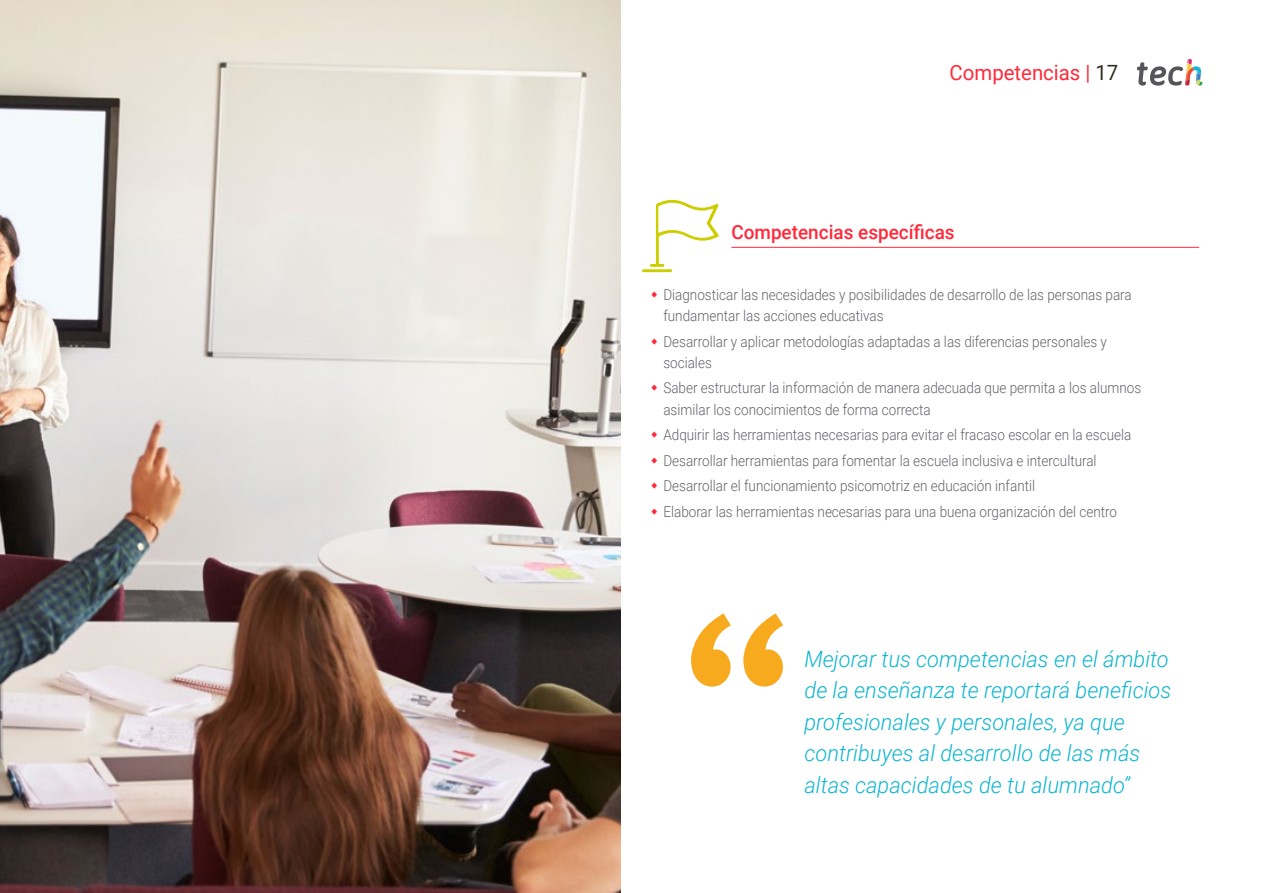
<style>
.page{position:relative;width:1263px;height:893px;background:#fff}
.page>*{position:absolute;margin:0;border:0;box-sizing:border-box;transform-origin:0 0}
.t1{font:italic 300 22.5px/31.5px "Roboto";color:#0fb6cf}
.t2{font:21px "Roboto";color:#ff293a}
.t3{font:500 19.5px "Roboto";color:#ff293a}
.t4{font:300 15px/21.3px "Roboto";color:#61646a;scale:.9 1}
.s1{color:#312e20}
</style>
<div class="page">
<img style="left:0;top:0;width:621px;height:893px">
<hr style="left:731px;top:247px;width:468px;height:1px;background:#ff293a">
<hr style="left:642px;top:269px;width:30px;height:3px;background:#cdce00">
<svg style="left:650px;top:200px;width:69px;height:67px"></svg>
<svg style="left:1137px;top:59px;width:65px;height:27px"></svg>
<svg style="left:691px;top:613px;width:92px;height:74px"></svg>
<h2 class="t2" style="left:950px;top:57px;width:170px">Competencias | <span class="s1">17</span></h2>
<h3 class="t3" style="left:731px;top:218px;width:225px">Competencias específicas</h3>
<p class="t4" style="left:663px;top:283px;width:522px">Diagnosticar las necesidades y posibilidades de desarrollo de las personas para fundamentar las acciones educativas</p>
<p class="t4" style="left:663px;top:330px;width:494px">Desarrollar y aplicar metodologías adaptadas a las diferencias personales y sociales</p>
<p class="t4" style="left:663px;top:377px;width:532px">Saber estructurar la información de manera adecuada que permita a los alumnos asimilar los conocimientos de forma correcta</p>
<p class="t4" style="left:663px;top:422px;width:521px;line-height:25.5px">Adquirir las herramientas necesarias para evitar el fracaso escolar en la escuela Desarrollar herramientas para fomentar la escuela inclusiva e intercultural Desarrollar el funcionamiento psicomotriz en educación infantil<br>Elaborar las herramientas necesarias para una buena organización del centro</p>
<h1 class="t1" style="left:804px;top:642px;width:368px">Mejorar tus competencias en el ámbito de la enseñanza te reportará beneficios profesionales y personales, ya que contribuyes al desarrollo de las más altas capacidades de tu alumnado”</h1>
</div>
